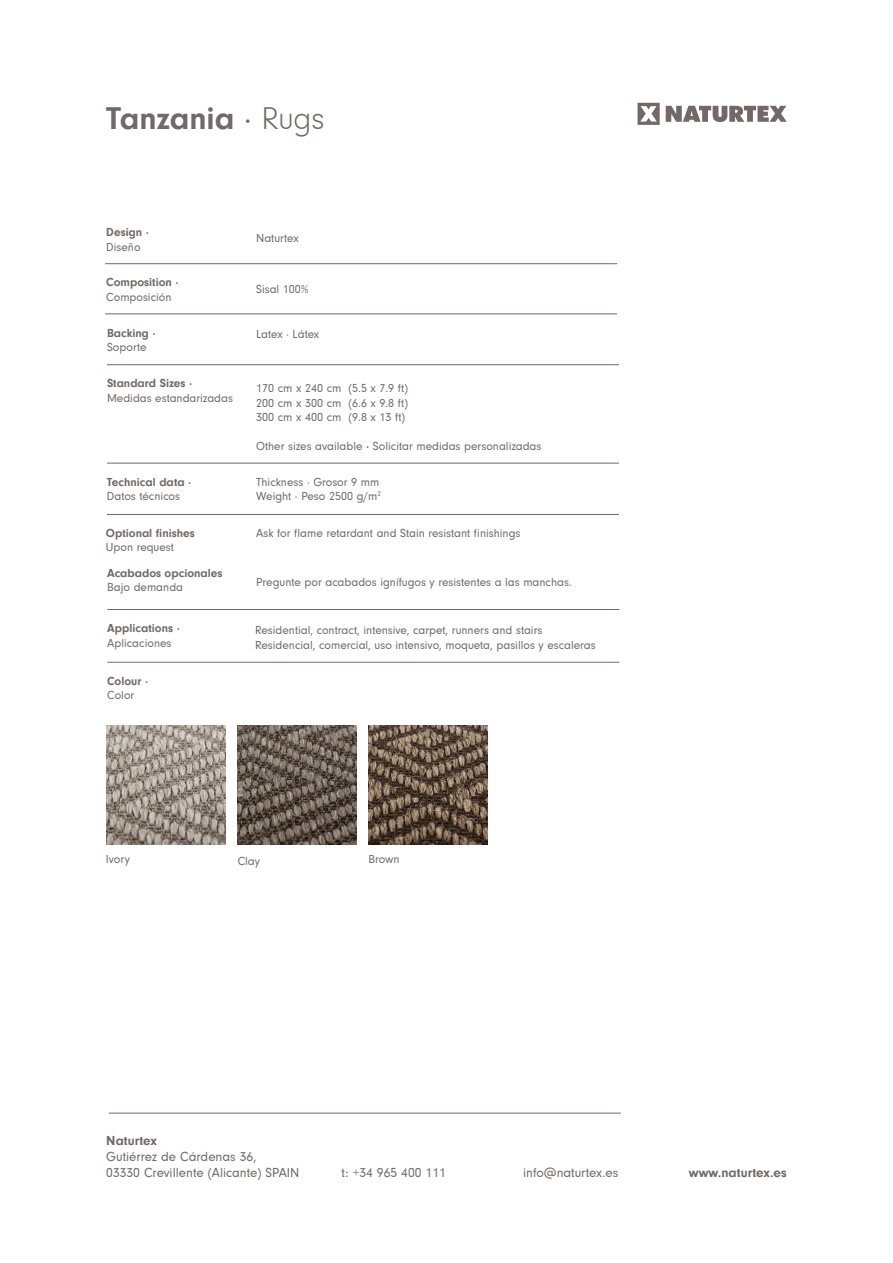
<style>
.page{position:relative;width:893px;height:1263px;background:#fff}
.page>*{position:absolute;margin:0;border:0;box-sizing:border-box;transform-origin:0 0}
.t1{font:700 32.4px "Neuzeit Gro";color:#736869}
.t2{font:13.5px "Neuzeit Gro";color:#736869}
.t3{font:700 13.5px "Neuzeit Gro";color:#736869}
.t4{font:12px "Neuzeit Gro";color:#736869}
.t5{font:700 12px/14.4px "Neuzeit Gro";color:#736869}
.s1{font-weight:400}
.s2{font-weight:300}
.s3{font-weight:700}
</style>
<div class="page">
<hr style="left:105px;top:263px;width:512px;height:1px;background:#736869">
<hr style="left:105px;top:314px;width:512px;height:1px;background:#736869">
<hr style="left:107px;top:364px;width:512px;height:1px;background:#736869">
<hr style="left:107px;top:463px;width:512px;height:1px;background:#736869">
<hr style="left:107px;top:514px;width:512px;height:1px;background:#736869">
<hr style="left:107px;top:609px;width:512px;height:1px;background:#736869">
<hr style="left:107px;top:662px;width:512px;height:1px;background:#736869">
<img style="left:238px;top:726px;width:118px;height:118px">
<img style="left:369px;top:726px;width:118px;height:118px">
<hr style="left:109px;top:1113px;width:512px;height:1px;background:#736869">
<svg style="left:637px;top:103px;width:150px;height:22px"></svg>
<img style="left:107px;top:726px;width:118px;height:118px">
<p class="t1" style="left:106px;top:100px;width:220px">Tanzania <span class="s1">·</span> <span class="s2">Rugs</span></p>
<p class="t5" style="left:106px;top:225px;width:44px">Design ·<br><span class="s1">Diseño</span></p>
<p class="t4" style="left:256px;top:231px;width:44px">Naturtex</p>
<p class="t5" style="left:106px;top:275px;width:74px">Composition ·<br><span class="s1">Composición</span></p>
<p class="t4" style="left:256px;top:283px;width:54px">Sisal 100%</p>
<p class="t5" style="left:107px;top:326px;width:50px">Backing ·<br><span class="s1">Soporte</span></p>
<p class="t4" style="left:256px;top:328px;width:65px">Latex · Látex</p>
<p class="t5" style="left:107px;top:376px;width:87px">Standard Sizes ·</p>
<p class="t4" style="left:107px;top:391px;width:127px">Medidas estandarizadas</p>
<p class="t4" style="left:256px;top:382px;width:153px">170 cm x 240 cm (5.5 x 7.9 ft)</p>
<p class="t4" style="left:256px;top:396px;width:153px">200 cm x 300 cm (6.6 x 9.8 ft)</p>
<p class="t4" style="left:256px;top:410px;width:150px">300 cm x 400 cm (9.8 x 13 ft)</p>
<p class="t4" style="left:256px;top:439px;width:287px">Other sizes available <span class="s3">·</span> Solicitar medidas personalizadas</p>
<p class="t5" style="left:107px;top:475px;width:86px">Technical data ·</p>
<p class="t4" style="left:107px;top:490px;width:75px">Datos técnicos</p>
<p class="t5" style="left:106px;top:526px;width:90px">Optional finishes</p>
<p class="t4" style="left:106px;top:541px;width:70px">Upon request</p>
<p class="t4" style="left:256px;top:475px;width:125px">Thickness · Grosor 9 mm</p>
<p class="t4" style="left:256px;top:489px;width:126px">Weight · Peso 2500 g/m<sup>2</sup></p>
<p class="t4" style="left:256px;top:526px;width:266px">Ask for flame retardant and Stain resistant finishings</p>
<p class="t5" style="left:107px;top:566px;width:117px">Acabados opcionales</p>
<p class="t4" style="left:107px;top:581px;width:77px">Bajo demanda</p>
<p class="t4" style="left:256px;top:576px;width:317px">Pregunte por acabados ignífugos y resistentes a las manchas.</p>
<p class="t5" style="left:107px;top:621px;width:74px">Applications ·</p>
<p class="t4" style="left:107px;top:636px;width:66px">Aplicaciones</p>
<p class="t4" style="left:255px;top:624px;width:289px">Residential, contract, intensive, carpet, runners and stairs</p>
<p class="t4" style="left:255px;top:638px;width:342px">Residencial, comercial, uso intensivo, moqueta, pasillos y escaleras</p>
<p class="t5" style="left:107px;top:674px;width:43px">Colour ·</p>
<p class="t4" style="left:107px;top:689px;width:29px">Color</p>
<p class="t4" style="left:106px;top:853px;width:26px">Ivory</p>
<p class="t4" style="left:238px;top:855px;width:24px">Clay</p>
<p class="t4" style="left:369px;top:853px;width:33px">Brown</p>
<p class="t3" style="left:106px;top:1133px;width:52px">Naturtex</p>
<p class="t2" style="left:106px;top:1149px;width:152px">Gutiérrez de Cárdenas 36,</p>
<p class="t2" style="left:106px;top:1165px;width:195px">03330 Crevillente (Alicante) SPAIN</p>
<p class="t2" style="left:342px;top:1165px;width:106px">t: +34 965 400 111</p>
<p class="t2" style="left:523px;top:1165px;width:97px">info@naturtex.es</p>
<p class="t3" style="left:689px;top:1165px;width:99px">www.naturtex.es</p>
</div>
